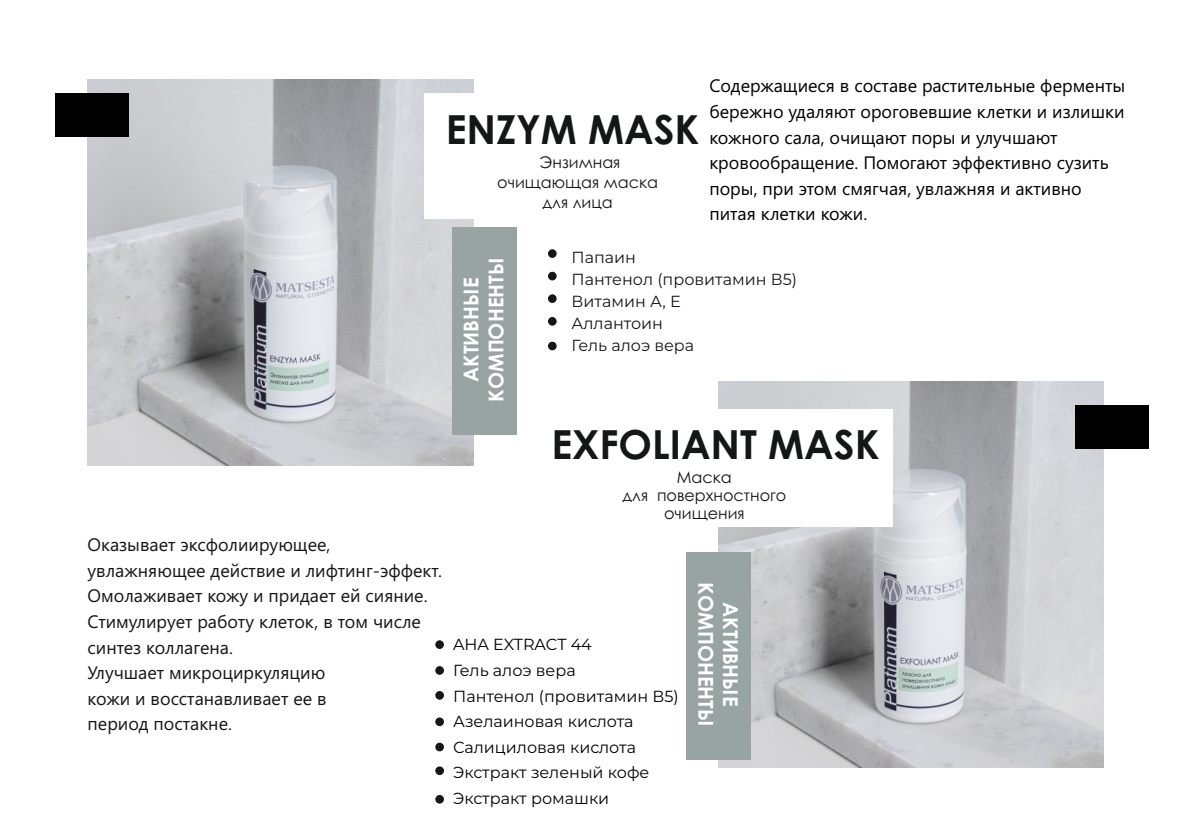
<style>
.page{position:relative;width:1191px;height:840px;background:#fff}
.page>*{position:absolute;margin:0;border:0;box-sizing:border-box;transform-origin:0 0}
.t1{font:700 40px "Century Gothic";color:#151616}
.t2{font:700 20.4px/24.8px "Century Gothic";color:#fff;text-align:center}
.t3{font:18px/25.6px "Segoe UI";color:#000}
.t4{font:18px/25.6px "Segoe UI";color:#151616}
.t5{font:16px/25.6px "Montserrat";color:#000}
.t6{font:16px/19.8px "Century Gothic";color:#151616;text-align:center}
.t7{font:16px/22px "Montserrat";color:#151616}
</style>
<div class="page">
<img style="left:718px;top:381px;width:386px;height:386px">
<img style="left:88px;top:79px;width:385px;height:386px">
<div style="left:424px;top:93px;width:70px;height:126px;background:#fff"></div>
<div style="left:452px;top:227px;width:64px;height:208px;background:#98a4a2"></div>
<div style="left:696px;top:409px;width:197px;height:117px;background:#fff"></div>
<div style="left:686px;top:551px;width:64px;height:208px;background:#98a4a2"></div>
<div style="left:1075px;top:405px;width:73px;height:43px;background:#000"></div>
<div style="left:55px;top:93px;width:73px;height:43px;background:#000"></div>
<div style="left:548px;top:249px;width:8px;height:9px;background:#151616;border:1px solid #151616;border-radius:50%"></div>
<div style="left:548px;top:271px;width:8px;height:9px;background:#151616;border:1px solid #151616;border-radius:50%"></div>
<div style="left:548px;top:294px;width:8px;height:9px;background:#151616;border:1px solid #151616;border-radius:50%"></div>
<div style="left:548px;top:317px;width:8px;height:8px;background:#151616;border:1px solid #151616;border-radius:50%"></div>
<div style="left:435px;top:640px;width:9px;height:8px;background:#151616;border:1px solid #151616;border-radius:50%"></div>
<div style="left:435px;top:665px;width:9px;height:9px;background:#151616;border:1px solid #151616;border-radius:50%"></div>
<div style="left:435px;top:690px;width:9px;height:9px;background:#151616;border:1px solid #151616;border-radius:50%"></div>
<div style="left:435px;top:717px;width:9px;height:8px;background:#151616;border:1px solid #151616;border-radius:50%"></div>
<div style="left:435px;top:742px;width:9px;height:9px;background:#151616;border:1px solid #151616;border-radius:50%"></div>
<div style="left:435px;top:766px;width:9px;height:8px;background:#151616;border:1px solid #151616;border-radius:50%"></div>
<div style="left:435px;top:794px;width:9px;height:9px;background:#151616;border:1px solid #151616;border-radius:50%"></div>
<div style="left:548px;top:341px;width:8px;height:9px;background:#151616;border:1px solid #151616;border-radius:50%"></div>
<h1 class="t1" style="left:446px;top:114px;width:255px">ENZYM MASK</h1>
<p class="t6" style="left:497px;top:154px;width:162px">Энзимная очищающая маска для лица</p>
<p class="t3" style="left:709px;top:75px;width:417px">Содержащиеся в составе растительные ферменты бережно удаляют ороговевшие клетки и излишки кожного сала, очищают поры и улучшают кровообращение. Помогают эффективно сузить поры, при этом смягчая, увлажняя и активно питая клетки кожи.</p>
<p class="t4" style="left:88px;top:533px;width:356px">Оказывает эксфолиирующее, увлажняющее действие и лифтинг-эффект.<br>Омолаживает кожу и придает ей сияние.<br>Стимулирует работу клеток, в том числе синтез коллагена.<br>Улучшает микроциркуляцию<br>кожи и восстанавливает ее в<br>период постакне.</p>
<p class="t2" style="left:461px;top:401px;width:145px;rotate:-90deg">АКТИВНЫЕ<br>КОМПОНЕНТЫ</p>
<p class="t7" style="left:571px;top:246px;width:227px">Папаин<br>Пантенол (провитамин В5)<br>Витамин А, Е<br>Аллантоин<br>Гель алоэ вера</p>
<h1 class="t1" style="left:551px;top:429px;width:329px">EXFOLIANT MASK</h1>
<p class="t6" style="left:622px;top:469px;width:165px;line-height:18.2px">Маска<br>для поверхностного очищения</p>
<p class="t5" style="left:453px;top:631px;width:227px">AHA EXTRACT 44<br>Гель алоэ вера<br>Пантенол (провитамин В5)<br>Азелаиновая кислота<br>Салициловая кислота<br>Экстракт зеленый кофе<br>Экстракт ромашки</p>
<p class="t2" style="left:741px;top:582px;width:145px;rotate:90deg">АКТИВНЫЕ<br>КОМПОНЕНТЫ</p>
</div>
